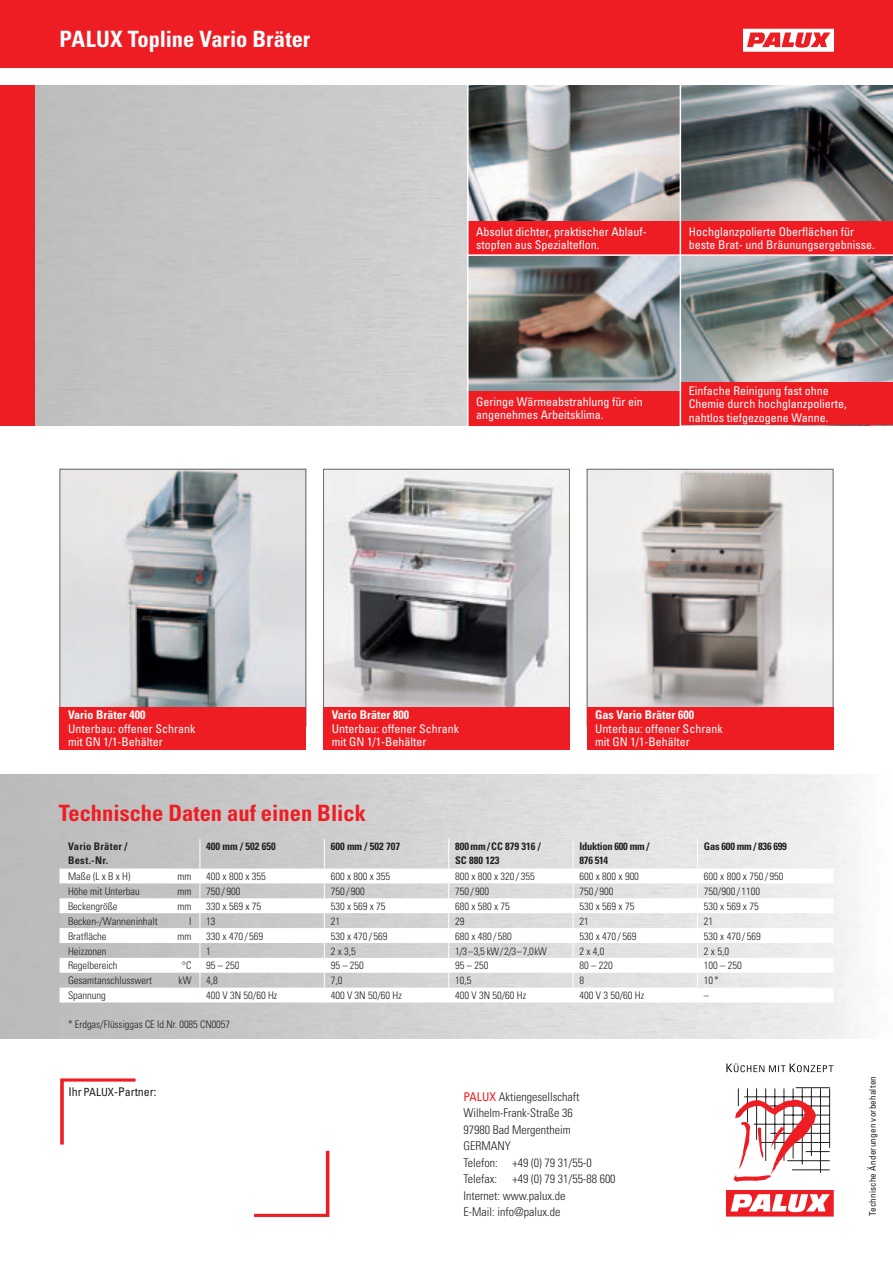
<style>
.page{position:relative;width:893px;height:1263px;background:#fff}
.page>*{position:absolute;margin:0;border:0;box-sizing:border-box;transform-origin:0 0}
.t1{font:700 condensed 22.5px "Univers";color:#ee1d23}
.t2{font:700 condensed 22.5px "Univers";letter-spacing:-.005em;color:#fff}
.t3{font:condensed 12px/13.5px "Univers";color:#fff}
.Fließtext_10_5_pt{font:300 condensed 12px "Univers";color:#231f20}
.t4{font:700 condensed 12px "Univers";color:#fff}
._04_Aufzähl_Fliess{font:condensed 12px "Univers";letter-spacing:-.005em;color:#231f20}
._09b_Tabellenkörper{font:300 condensed 10.5px "Univers";color:#231f20}
._09_Tabellenkopf{font:700 condensed 10.5px/13.5px "Univers";color:#231f20}
._09_Tabellenkopf-2{font:700 condensed 10.5px/13.5px "Univers";letter-spacing:-.025em;color:#231f20}
._09_Tabellenkopf-3{font:700 condensed 10.5px/13.5px "Univers";letter-spacing:.025em;color:#231f20}
._04_Aufzähl_Fliess-2{font:condensed 9px "Univers";letter-spacing:.025em;color:#231f20}
.s1{font-size:11.25px}
.s2{font-weight:400;color:#ee1d23}
</style>
<div class="page">
<img style="left:34px;top:85px;width:433px;height:340px">
<div style="left:0;top:0;width:893px;height:68px;background:#ee1d23"></div>
<div style="left:0;top:85px;width:34px;height:340px;background:#ee1d23"></div>
<img style="left:325px;top:471px;width:243px;height:236px">
<div style="left:323px;top:469px;width:247px;height:257px;border:1px solid #6c6d70"></div>
<img style="left:589px;top:471px;width:242px;height:236px">
<div style="left:587px;top:469px;width:246px;height:257px;border:1px solid #6c6d70"></div>
<img style="left:62px;top:471px;width:242px;height:236px">
<div style="left:60px;top:469px;width:246px;height:257px;border:1px solid #6c6d70"></div>
<div style="left:743px;top:29px;width:90px;height:22px;background:#fff"></div>
<svg style="left:747px;top:32px;width:83px;height:16px"></svg>
<svg style="left:60px;top:1078px;width:76px;height:66px"></svg>
<svg style="left:254px;top:1151px;width:75px;height:66px"></svg>
<hr style="left:796px;top:1087px;width:34px;height:1px;background:#231f20">
<div style="left:727px;top:1190px;width:106px;height:26px;background:#ee1d23"></div>
<svg style="left:731px;top:1194px;width:99px;height:18px"></svg>
<svg style="left:733px;top:1088px;width:97px;height:94px"></svg>
<svg style="left:726px;top:1063px;width:107px;height:9px"></svg>
<div style="left:587px;top:707px;width:246px;height:43px;background:#ee1d23"></div>
<div style="left:323px;top:707px;width:247px;height:43px;background:#ee1d23"></div>
<div style="left:60px;top:707px;width:246px;height:43px;background:#ee1d23"></div>
<img style="left:681px;top:85px;width:212px;height:298px">
<img style="left:468px;top:85px;width:212px;height:306px">
<div style="left:680px;top:221px;width:213px;height:34px;background:#ee1d23"></div>
<div style="left:680px;top:383px;width:213px;height:42px;background:#ee1d23"></div>
<div style="left:468px;top:221px;width:212px;height:34px;background:#ee1d23"></div>
<div style="left:468px;top:391px;width:212px;height:34px;background:#ee1d23"></div>
<hr style="left:680px;top:80px;width:1px;height:358px;background:#fff">
<hr style="left:468px;top:254px;width:425px;height:2px;background:#fff">
<svg style="left:60px;top:868px;width:773px;height:60px"></svg>
<svg style="left:60px;top:928px;width:773px;height:60px"></svg>
<svg style="left:200px;top:839px;width:1px;height:149px"></svg>
<svg style="left:324px;top:839px;width:1px;height:149px"></svg>
<svg style="left:448px;top:839px;width:1px;height:149px"></svg>
<svg style="left:573px;top:839px;width:1px;height:149px"></svg>
<svg style="left:697px;top:868px;width:1px;height:120px"></svg>
<h1 class="t2" style="left:60px;top:25px;width:252px">PALUX Topline Vario Bräter</h1>
<p class="t3" style="left:476px;top:224px;width:172px">Absolut dichter, praktischer Ablauf&shy;stopfen aus Spezialteflon.</p>
<p class="t3" style="left:689px;top:224px;width:187px">Hochglanzpolierte Oberflächen für beste Brat- und Bräunungsergebnisse.</p>
<p class="t3" style="left:476px;top:394px;width:168px">Geringe Wärmeabstrahlung für ein angenehmes Arbeitsklima.</p>
<p class="t3" style="left:689px;top:383px;width:159px">Einfache Reinigung fast ohne<br>Chemie durch hochglanzpolierte, nahtlos tiefgezogene Wanne.</p>
<p class="t4" style="left:68px;top:708px;width:79px">Vario Bräter 400</p>
<p class="t3" style="left:68px;top:721px;width:129px">Unterbau: offener Schrank mit GN 1/1-Behälter</p>
<p class="t4" style="left:332px;top:708px;width:79px">Vario Bräter 800</p>
<p class="t3" style="left:332px;top:721px;width:129px">Unterbau: offener Schrank mit GN 1/1-Behälter</p>
<p class="t4" style="left:595px;top:708px;width:100px">Gas Vario Bräter 600</p>
<p class="t3" style="left:595px;top:721px;width:129px">Unterbau: offener Schrank mit GN 1/1-Behälter</p>
<p class="t1" style="left:59px;top:799px;width:309px">Technische Daten auf einen Blick</p>
<p class="_09_Tabellenkopf-3" style="left:68px;top:839px;width:61px">Vario Bräter /<br>Best.-Nr.</p>
<p class="_09_Tabellenkopf" style="left:206px;top:839px;width:71px">400 mm / 502 650</p>
<p class="_09_Tabellenkopf" style="left:331px;top:839px;width:71px">600 mm / 502 707</p>
<p class="_09_Tabellenkopf" style="left:455px;top:839px;width:87px">800 mm/CC 879 316 /<br>SC 880 123</p>
<p class="_09_Tabellenkopf-2" style="left:579px;top:839px;width:71px">Iduktion 600 mm /<br>876 514</p>
<p class="_09_Tabellenkopf-2" style="left:704px;top:839px;width:85px">Gas 600 mm / 836 699</p>
<p class="_09b_Tabellenkörper" style="left:68px;top:870px;width:64px">Maße (L x B x H)</p>
<p class="_09b_Tabellenkörper" style="left:177px;top:870px;width:16px">mm</p>
<p class="_09b_Tabellenkörper" style="left:206px;top:870px;width:61px">400 x 800 x 355</p>
<p class="_09b_Tabellenkörper" style="left:331px;top:870px;width:61px">600 x 800 x 355</p>
<p class="_09b_Tabellenkörper" style="left:455px;top:870px;width:81px">800 x 800 x 320 / 355</p>
<p class="_09b_Tabellenkörper" style="left:579px;top:870px;width:61px">600 x 800 x 900</p>
<p class="_09b_Tabellenkörper" style="left:704px;top:870px;width:81px">600 x 800 x 750 / 950</p>
<p class="_09b_Tabellenkörper" style="left:68px;top:885px;width:73px">Höhe mit Unterbau</p>
<p class="_09b_Tabellenkörper" style="left:177px;top:885px;width:16px">mm</p>
<p class="_09b_Tabellenkörper" style="left:206px;top:885px;width:36px">750 / 900</p>
<p class="_09b_Tabellenkörper" style="left:331px;top:885px;width:36px">750 / 900</p>
<p class="_09b_Tabellenkörper" style="left:455px;top:885px;width:36px">750 / 900</p>
<p class="_09b_Tabellenkörper" style="left:579px;top:885px;width:36px">750 / 900</p>
<p class="_09b_Tabellenkörper" style="left:704px;top:885px;width:58px">750/900 / 1100</p>
<p class="_09b_Tabellenkörper" style="left:68px;top:900px;width:51px">Beckengröße</p>
<p class="_09b_Tabellenkörper" style="left:177px;top:900px;width:16px">mm</p>
<p class="_09b_Tabellenkörper" style="left:206px;top:900px;width:56px">330 x 569 x 75</p>
<p class="_09b_Tabellenkörper" style="left:331px;top:900px;width:56px">530 x 569 x 75</p>
<p class="_09b_Tabellenkörper" style="left:455px;top:900px;width:56px">680 x 580 x 75</p>
<p class="_09b_Tabellenkörper" style="left:579px;top:900px;width:56px">530 x 569 x 75</p>
<p class="_09b_Tabellenkörper" style="left:704px;top:900px;width:56px">530 x 569 x 75</p>
<p class="_09b_Tabellenkörper" style="left:68px;top:915px;width:91px">Becken-/Wanneninhalt</p>
<p class="_09b_Tabellenkörper" style="left:189px;top:915px;width:4px">l</p>
<p class="_09b_Tabellenkörper" style="left:206px;top:915px;width:11px">13</p>
<p class="_09b_Tabellenkörper" style="left:331px;top:915px;width:11px">21</p>
<p class="_09b_Tabellenkörper" style="left:455px;top:915px;width:11px">29</p>
<p class="_09b_Tabellenkörper" style="left:579px;top:915px;width:11px">21</p>
<p class="_09b_Tabellenkörper" style="left:704px;top:915px;width:11px">21</p>
<p class="_09b_Tabellenkörper" style="left:68px;top:929px;width:40px">Bratfläche</p>
<p class="_09b_Tabellenkörper" style="left:177px;top:929px;width:16px">mm</p>
<p class="_09b_Tabellenkörper" style="left:206px;top:929px;width:58px">330 x 470 / 569</p>
<p class="_09b_Tabellenkörper" style="left:331px;top:929px;width:58px">530 x 470 / 569</p>
<p class="_09b_Tabellenkörper" style="left:455px;top:929px;width:58px">680 x 480 / 580</p>
<p class="_09b_Tabellenkörper" style="left:579px;top:929px;width:58px">530 x 470 / 569</p>
<p class="_09b_Tabellenkörper" style="left:704px;top:929px;width:58px">530 x 470 / 569</p>
<p class="_09b_Tabellenkörper" style="left:68px;top:944px;width:40px">Heizzonen</p>
<p class="_09b_Tabellenkörper" style="left:206px;top:944px;width:6px">1</p>
<p class="_09b_Tabellenkörper" style="left:331px;top:944px;width:27px">2 x 3,5</p>
<p class="_09b_Tabellenkörper" style="left:455px;top:944px;width:93px">1/3–3,5 kW/2/3–7,0kW</p>
<p class="_09b_Tabellenkörper" style="left:579px;top:944px;width:27px">2 x 4,0</p>
<p class="_09b_Tabellenkörper" style="left:704px;top:944px;width:27px">2 x 5,0</p>
<p class="_09b_Tabellenkörper" style="left:68px;top:959px;width:51px">Regelbereich</p>
<p class="_09b_Tabellenkörper" style="left:182px;top:959px;width:11px">°C</p>
<p class="_09b_Tabellenkörper" style="left:206px;top:959px;width:35px">95 – 250</p>
<p class="_09b_Tabellenkörper" style="left:331px;top:959px;width:35px">95 – 250</p>
<p class="_09b_Tabellenkörper" style="left:455px;top:959px;width:35px">95 – 250</p>
<p class="_09b_Tabellenkörper" style="left:579px;top:959px;width:35px">80 – 220</p>
<p class="_09b_Tabellenkörper" style="left:704px;top:959px;width:39px">100 – 250</p>
<p class="_09b_Tabellenkörper" style="left:68px;top:974px;width:85px">Gesamtanschlusswert</p>
<p class="_09b_Tabellenkörper" style="left:179px;top:974px;width:14px">kW</p>
<p class="_09b_Tabellenkörper" style="left:206px;top:974px;width:13px">4,8</p>
<p class="_09b_Tabellenkörper" style="left:331px;top:974px;width:13px">7,0</p>
<p class="_09b_Tabellenkörper" style="left:455px;top:974px;width:18px">10,5</p>
<p class="_09b_Tabellenkörper" style="left:579px;top:974px;width:6px">8</p>
<p class="_09b_Tabellenkörper" style="left:704px;top:974px;width:17px">10*</p>
<p class="_09b_Tabellenkörper" style="left:68px;top:989px;width:39px">Spannung</p>
<p class="_09b_Tabellenkörper" style="left:206px;top:989px;width:73px">400 V 3N 50/60 Hz</p>
<p class="_09b_Tabellenkörper" style="left:331px;top:989px;width:73px">400 V 3N 50/60 Hz</p>
<p class="_09b_Tabellenkörper" style="left:455px;top:989px;width:73px">400 V 3N 50/60 Hz</p>
<p class="_09b_Tabellenkörper" style="left:579px;top:989px;width:66px">400 V 3 50/60 Hz</p>
<p class="_09b_Tabellenkörper" style="left:704px;top:989px;width:7px">–</p>
<p class="_09b_Tabellenkörper" style="left:68px;top:1017px;width:164px">* Erdgas/Flüssiggas CE Id.Nr. 0085 CN0057</p>
<p class="_04_Aufzähl_Fliess" style="left:68px;top:1084px;width:90px">Ihr <span class="s1">PALUX</span>-Partner:</p>
<p class="Fließtext_10_5_pt" style="left:463px;top:1089px;width:118px"><span class="s2">PALUX</span> Aktiengesellschaft</p>
<p class="Fließtext_10_5_pt" style="left:463px;top:1106px;width:111px">Wilhelm-Frank-Straße 36</p>
<p class="Fließtext_10_5_pt" style="left:463px;top:1122px;width:109px">97980 Bad Mergentheim</p>
<p class="Fließtext_10_5_pt" style="left:463px;top:1139px;width:49px">GERMANY</p>
<p class="Fließtext_10_5_pt" style="left:463px;top:1155px;width:130px">Telefon: +49 (0) 79 31/55-0</p>
<p class="Fließtext_10_5_pt" style="left:463px;top:1172px;width:35px">Telefax:</p>
<p class="Fließtext_10_5_pt" style="left:512px;top:1172px;width:105px">+49 (0) 79 31/55-88 600</p>
<p class="Fließtext_10_5_pt" style="left:463px;top:1188px;width:104px">Internet: www.palux.de</p>
<p class="Fließtext_10_5_pt" style="left:463px;top:1205px;width:98px">E-Mail: info@palux.de</p>
<p class="_04_Aufzähl_Fliess-2" style="left:867px;top:1216px;width:142px;rotate:-90deg">Technische Änderungen vorbehalten</p>
</div>
